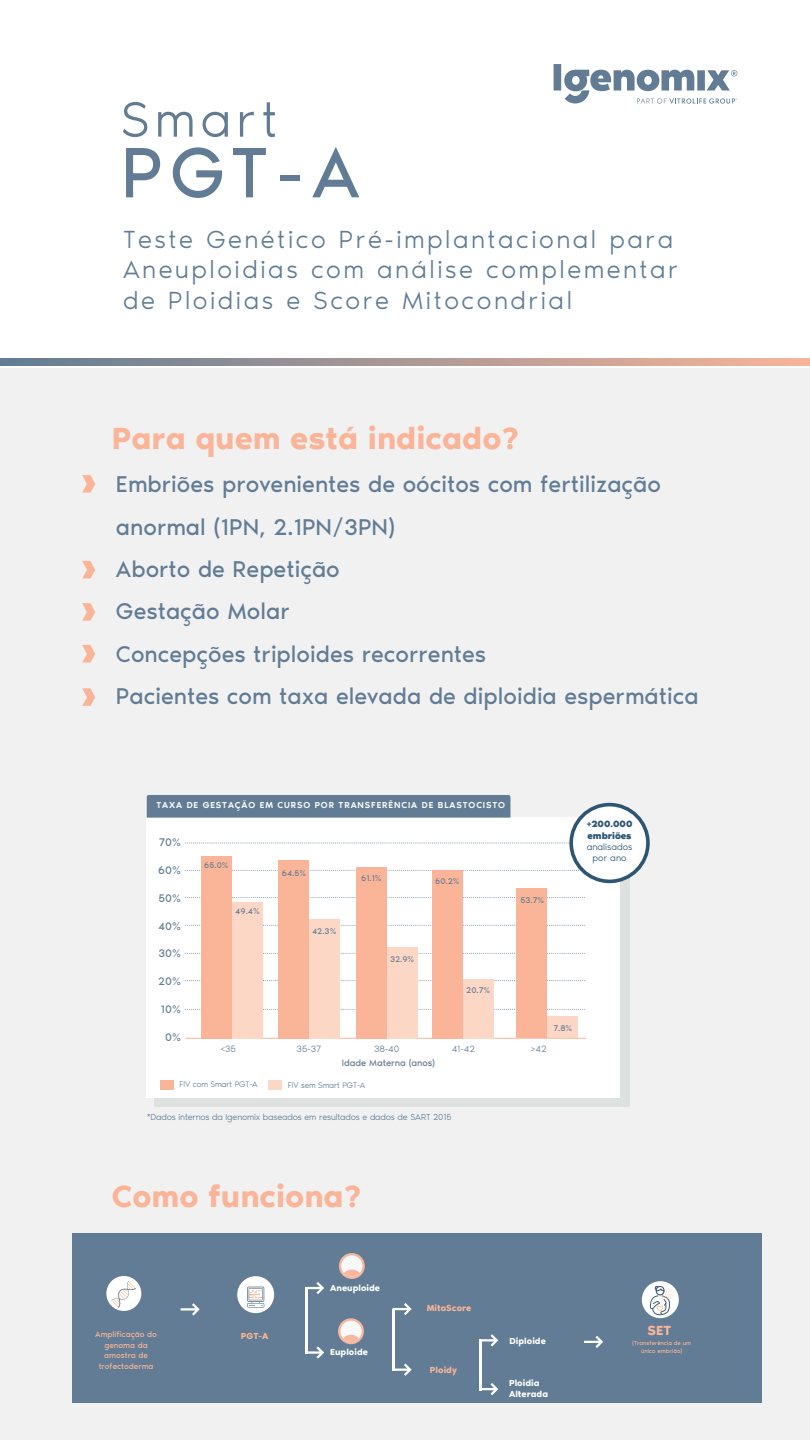
<style>
.page{position:relative;width:810px;height:1440px;background:#fff}
.page>*{position:absolute;margin:0;border:0;box-sizing:border-box;transform-origin:0 0}
.t1{font:600 31.5px "Noir Pro";color:#fab599}
.t2{font:300 25.5px/30.6px "Noir Pro";letter-spacing:.1em;color:#617c94}
.t3{font:23.55px/42.3px "Noir Pro";color:#617c94}
.t4{font:600 13.65px "Noir Pro";color:#fab599}
.t5{font:11.4px "Noir Pro";color:#617c94}
.t6{font:300 9.45px "Noir Pro";letter-spacing:-.01em;color:#617c94}
.t7{font:9.45px "Noir Pro";letter-spacing:-.01em;color:#617c94}
.t8{font:700 9.38px/11.2px "Noir Pro";color:#2c5673}
.t9{font:300 9.38px/11.2px "Noir Pro";color:#2c5673;text-align:center}
.t10{font:300 9px "Noir Pro";letter-spacing:-.015em;color:#617c94}
.t11{font:600 9px/10.5px "Noir Pro";color:#fff}
.t12{font:600 9px "Noir Pro";color:#fab599}
.t13{font:500 8.93px "Noir Pro";letter-spacing:.1em;color:#fff}
.t14{font:8.55px "Noir Pro";color:#617c94}
.t15{font:300 8.32px "Noir Pro";letter-spacing:-.015em;color:#617c94}
.t16{font:8.25px/10.5px "Noir Pro";color:#fab599;text-align:center}
.t17{font:6px/7.5px "Noir Pro";color:#fab599;text-align:center}
</style>
<div class="page">
<div style="left:1px;top:368px;width:809px;height:1072px;background:#f1f1f2"></div>
<svg style="left:123px;top:102px;width:24px;height:35px"></svg>
<svg style="left:158px;top:112px;width:35px;height:25px"></svg>
<svg style="left:203px;top:112px;width:25px;height:25px"></svg>
<svg style="left:240px;top:112px;width:14px;height:25px"></svg>
<svg style="left:263px;top:102px;width:12px;height:35px"></svg>
<svg style="left:126px;top:148px;width:34px;height:49px"></svg>
<svg style="left:173px;top:147px;width:49px;height:51px"></svg>
<svg style="left:233px;top:148px;width:33px;height:49px"></svg>
<div style="left:280px;top:175px;width:20px;height:6px;background:#617c94"></div>
<svg style="left:312px;top:147px;width:47px;height:50px"></svg>
<svg style="left:0;top:358px;width:810px;height:7px;background:#ac9896"></svg>
<svg style="left:554px;top:64px;width:183px;height:40px"></svg>
<svg style="left:82px;top:475px;width:13px;height:18px"></svg>
<svg style="left:82px;top:603px;width:13px;height:18px"></svg>
<svg style="left:82px;top:688px;width:13px;height:18px"></svg>
<svg style="left:82px;top:561px;width:13px;height:17px"></svg>
<svg style="left:82px;top:645px;width:13px;height:17px"></svg>
<div style="left:154px;top:828px;width:476px;height:279px;background:#dde2e0"></div>
<div style="left:147px;top:818px;width:473px;height:280px;background:#fff"></div>
<div style="left:147px;top:795px;width:363px;height:23px;background:#617c94"></div>
<div style="left:547px;top:1017px;width:31px;height:21px;background:#fdd7c6"></div>
<svg style="left:185px;top:1009px;width:401px;height:1px"></svg>
<hr style="left:185px;top:1038px;width:401px;height:1px;background:#fab599">
<svg style="left:185px;top:980px;width:401px;height:1px"></svg>
<svg style="left:185px;top:953px;width:401px;height:1px"></svg>
<svg style="left:185px;top:925px;width:400px;height:1px"></svg>
<svg style="left:185px;top:897px;width:401px;height:1px"></svg>
<svg style="left:185px;top:870px;width:398px;height:1px"></svg>
<svg style="left:185px;top:843px;width:384px;height:1px"></svg>
<div style="left:201px;top:856px;width:31px;height:183px;background:#fab599"></div>
<div style="left:232px;top:903px;width:31px;height:136px;background:#fdd7c6"></div>
<div style="left:278px;top:861px;width:31px;height:178px;background:#fab599"></div>
<div style="left:309px;top:920px;width:31px;height:119px;background:#fdd7c6"></div>
<div style="left:356px;top:868px;width:31px;height:171px;background:#fab599"></div>
<div style="left:387px;top:948px;width:31px;height:91px;background:#fdd7c6"></div>
<div style="left:463px;top:979px;width:31px;height:60px;background:#fdd7c6"></div>
<div style="left:432px;top:870px;width:31px;height:169px;background:#fab599"></div>
<div style="left:517px;top:888px;width:30px;height:150px;background:#fab599"></div>
<div style="left:160px;top:1080px;width:13px;height:9px;background:#fab599"></div>
<div style="left:268px;top:1080px;width:13px;height:9px;background:#fdd7c6"></div>
<div style="left:571px;top:805px;width:77px;height:76px;background:#fff;border-radius:50%"></div>
<div style="left:569px;top:803px;width:81px;height:80px;border:4px solid #2c5673;border-radius:50%"></div>
<div style="left:72px;top:1234px;width:690px;height:169px;background:#617c94"></div>
<svg style="left:181px;top:1303px;width:19px;height:13px"></svg>
<svg style="left:305px;top:1282px;width:19px;height:12px"></svg>
<svg style="left:307px;top:1346px;width:17px;height:13px"></svg>
<hr style="left:305px;top:1287px;width:2px;height:67px;background:#fff">
<svg style="left:482px;top:1334px;width:16px;height:13px"></svg>
<svg style="left:479px;top:1383px;width:19px;height:12px"></svg>
<hr style="left:479px;top:1339px;width:3px;height:51px;background:#fff">
<div style="left:237px;top:1276px;width:37px;height:37px;background:#fff;border-radius:50%"></div>
<svg style="left:245px;top:1284px;width:19px;height:24px"></svg>
<div style="left:106px;top:1276px;width:35px;height:35px;background:#fff;border-radius:50%"></div>
<svg style="left:112px;top:1281px;width:24px;height:27px"></svg>
<div style="left:642px;top:1281px;width:37px;height:37px;background:#fff;border-radius:50%"></div>
<svg style="left:650px;top:1286px;width:25px;height:29px"></svg>
<svg style="left:339px;top:1253px;width:26px;height:26px"></svg>
<div style="left:341px;top:1255px;width:21px;height:22px;background:#f9f9fa;border-radius:50%"></div>
<svg style="left:344px;top:1269px;width:16px;height:8px"></svg>
<svg style="left:338px;top:1318px;width:26px;height:26px"></svg>
<div style="left:340px;top:1321px;width:22px;height:21px;background:#f9f9fa;border-radius:50%"></div>
<div style="left:343px;top:1335px;width:16px;height:7px;background:#f7b79e;border-radius:50%"></div>
<svg style="left:393px;top:1303px;width:19px;height:12px"></svg>
<svg style="left:395px;top:1364px;width:17px;height:12px"></svg>
<hr style="left:393px;top:1309px;width:2px;height:62px;background:#fff">
<svg style="left:584px;top:1336px;width:19px;height:12px"></svg>
<p class="t2" style="left:123px;top:222px;width:557px">Teste Genético Pré-implantacional para<br>Aneuploidias com análise complementar de Ploidias e Score Mitocondrial</p>
<h1 class="t1" style="left:112px;top:413px;width:409px">Para quem está indicado?</h1>
<p class="t3" style="left:116px;top:462px;width:584px">Embriões provenientes de oócitos com fertilização anormal (1PN, 2.1PN/3PN)<br>Aborto de Repetição<br>Gestação Molar<br>Concepções triploides recorrentes<br>Pacientes com taxa elevada de diploidia espermática</p>
<p class="t13" style="left:157px;top:798px;width:350px">TAXA DE GESTAÇÃO EM CURSO POR TRANSFERÊNCIA DE BLASTOCISTO</p>
<p class="t5" style="left:159px;top:834px;width:24px">70%</p>
<p class="t5" style="left:158px;top:861px;width:24px">60%</p>
<p class="t5" style="left:158px;top:889px;width:24px">50%</p>
<p class="t5" style="left:158px;top:917px;width:24px">40%</p>
<p class="t5" style="left:158px;top:945px;width:24px">30%</p>
<p class="t5" style="left:158px;top:973px;width:24px">20%</p>
<p class="t5" style="left:161px;top:1000px;width:22px">10%</p>
<p class="t5" style="left:165px;top:1029px;width:17px">0%</p>
<p class="t14" style="left:204px;top:858px;width:26px">65.0%</p>
<p class="t14" style="left:235px;top:905px;width:26px">49.4%</p>
<p class="t14" style="left:282px;top:867px;width:26px">64.5%</p>
<p class="t14" style="left:312px;top:924px;width:26px">42.3%</p>
<p class="t14" style="left:361px;top:872px;width:22px">61.1%</p>
<p class="t14" style="left:435px;top:874px;width:26px">60.2%</p>
<p class="t14" style="left:390px;top:953px;width:26px">32.9%</p>
<p class="t14" style="left:466px;top:984px;width:25px">20.7%</p>
<p class="t14" style="left:521px;top:894px;width:25px">53.7%</p>
<p class="t14" style="left:554px;top:1021px;width:20px">7.8%</p>
<p class="t6" style="left:220px;top:1041px;width:17px">&lt;35</p>
<p class="t6" style="left:297px;top:1041px;width:26px">35-37</p>
<p class="t6" style="left:374px;top:1041px;width:27px">38-40</p>
<p class="t6" style="left:452px;top:1041px;width:25px">41-42</p>
<p class="t6" style="left:531px;top:1041px;width:17px">&gt;42</p>
<p class="t7" style="left:342px;top:1056px;width:95px">Idade Materna (anos)</p>
<p class="t15" style="left:180px;top:1078px;width:80px">FIV com Smart PGT-A</p>
<p class="t15" style="left:288px;top:1079px;width:79px">FIV sem Smart PGT-A</p>
<p class="t10" style="left:147px;top:1110px;width:306px">*Dados internos da Igenomix baseados em resultados e dados de SART 2015</p>
<p class="t8" style="left:587px;top:818px;width:47px">+200.000 embriões</p>
<p class="t9" style="left:587px;top:841px;width:47px">analisados por ano</p>
<h1 class="t1" style="left:112px;top:1172px;width:251px">Como funciona?</h1>
<p class="t16" style="left:95px;top:1329px;width:63px">Amplificação do genoma da amostra de trofectoderma</p>
<p class="t12" style="left:241px;top:1329px;width:29px">PGT-A</p>
<p class="t11" style="left:330px;top:1282px;width:51px">Aneuploide</p>
<p class="t11" style="left:330px;top:1346px;width:39px">Euploide</p>
<p class="t12" style="left:427px;top:1301px;width:46px">MitoScore</p>
<p class="t12" style="left:430px;top:1362px;width:28px">Ploidy</p>
<p class="t11" style="left:510px;top:1335px;width:38px">Diploide</p>
<p class="t11" style="left:509px;top:1377px;width:41px">Ploidia<br>Alterada</p>
<p class="t4" style="left:648px;top:1320px;width:25px">SET</p>
<p class="t17" style="left:632px;top:1339px;width:60px">(Transferência de um único embrião)</p>
</div>
